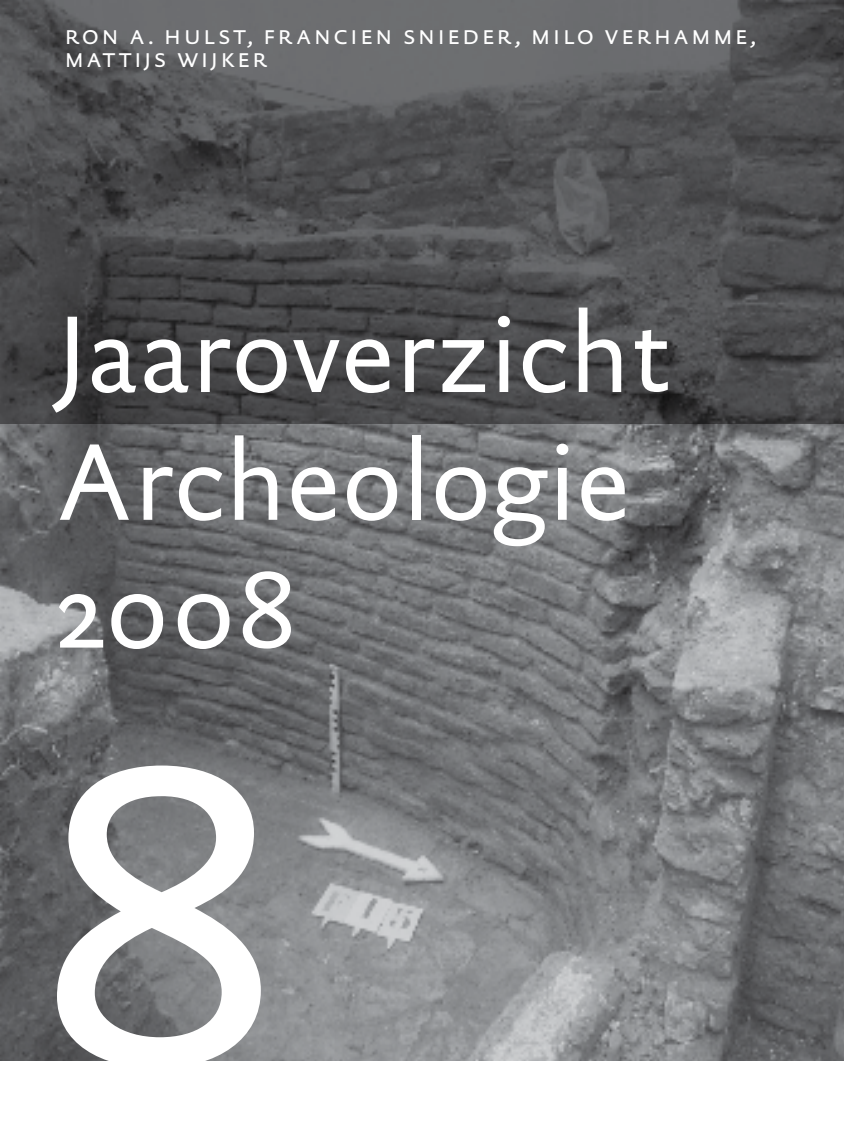
<style>
.page{position:relative;width:844px;height:1141px;background:#fff}
.page>*{position:absolute;margin:0;border:0;box-sizing:border-box;transform-origin:0 0}
.t1{font:425.25px "DTL Documenta Sans T";color:#fff}
.t2{font:110.25px/127.8px "DTL Documenta Sans ST";letter-spacing:.01em;color:#fff}
.t3{font:26.25px/22.8px "DTL Documenta Sans T Caps";letter-spacing:.085em;color:#fff}
</style>
<div class="page">
<img style="left:0;top:424px;width:843px;height:637px">
<hr style="left:843px;top:0;width:1px;height:424px;background:#6d6e71">
<svg style="left:0;top:0;width:843px;height:424px;fill:#4e4f51"></svg>
<p class="t3" style="left:64px;top:23px;width:692px">ron a. hulst, francien snieder, milo verhamme, mattijs wijker</p>
<h2 class="t2" style="left:56px;top:289px;width:615px">Jaaroverzicht<br>Archeologie<br>2008</h2>
<h1 class="t1" style="left:32px;top:659px;width:255px">8</h1>
</div>
